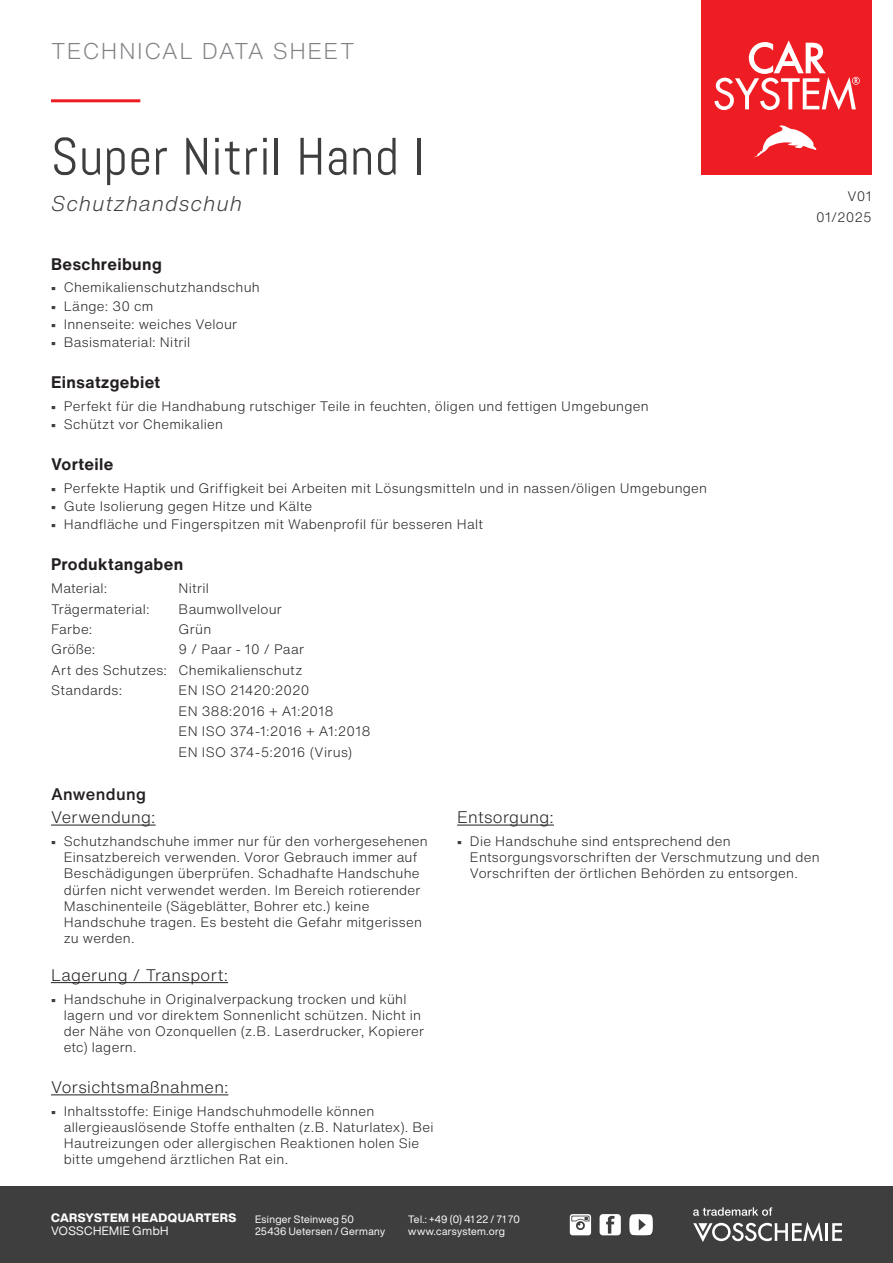
<style>
.page{position:relative;width:893px;height:1263px;background:#fff}
.page>*{position:absolute;margin:0;border:0;box-sizing:border-box;transform-origin:0 0}
.t1{font:52.5px "Abel";letter-spacing:.015em;color:#3e3e3f}
.t2{font:300 22.5px "Helvetica Now Text";letter-spacing:.065em;color:#808285}
.t3{font:italic 300 21px "Helvetica Now Text";letter-spacing:.045em;color:#3e3e3f}
.t4{font:300 16.5px "Helvetica Now Text";letter-spacing:.02em;color:#231f20}
.t5{font:700 16.5px "Helvetica Now Text";letter-spacing:.02em;color:#231f20}
.t6{font:500 16.5px "Helvetica Now Text";letter-spacing:.02em;color:#231f20}
.t7{font:300 13.5px/16.2px "Helvetica Now Text";letter-spacing:.02em;color:#231f20}
.t8{font:800 12px "Helvetica Now Display";letter-spacing:.03em;color:#fff}
.t9{font:12px "Helvetica Now Display";letter-spacing:.04em;color:#fff}
.t10{font:10.5px/12px "Helvetica Now Display";letter-spacing:.03em;color:#fff}
.s1{font-weight:700;font-size:12px;color:#3e3e3f}
</style>
<div class="page">
<div style="left:0;top:1186px;width:893px;height:77px;background:#3e3e3f"></div>
<svg style="left:629px;top:1214px;width:24px;height:21px"></svg>
<svg style="left:600px;top:1214px;width:21px;height:21px"></svg>
<svg style="left:570px;top:1214px;width:21px;height:21px"></svg>
<hr style="left:51px;top:99px;width:89px;height:3px;background:#ee1d23">
<div style="left:702px;top:0;width:170px;height:174px;background:#ee1d23"></div>
<svg style="left:714px;top:40px;width:146px;height:70px"></svg>
<svg style="left:754px;top:125px;width:62px;height:32px"></svg>
<hr style="left:825px;top:1223px;width:3px;height:18px;background:#fff">
<svg style="left:832px;top:1223px;width:10px;height:18px"></svg>
<svg style="left:693px;top:1222px;width:130px;height:20px"></svg>
<svg style="left:693px;top:1207px;width:79px;height:9px"></svg>
<hr style="left:51px;top:825px;width:105px;height:1px;background:#231f20">
<hr style="left:51px;top:982px;width:177px;height:1px;background:#231f20">
<hr style="left:51px;top:1094px;width:177px;height:1px;background:#231f20">
<hr style="left:457px;top:825px;width:97px;height:1px;background:#231f20">
<h2 class="t2" style="left:51px;top:34px;width:305px">TECHNICAL DATA SHEET</h2>
<h1 class="t1" style="left:51px;top:123px;width:375px">Super Nitril Hand I</h1>
<h3 class="t3" style="left:51px;top:188px;width:193px">Schutzhandschuh</h3>
<p class="t7" style="left:816px;top:186px;width:57px;line-height:20.4px;text-align:right">V01<br>01/2025</p>
<p class="t5" style="left:51px;top:251px;width:112px">Beschreibung</p>
<p class="t7" style="left:51px;top:278px;width:210px;line-height:18.3px"><span class="s1">∙</span> Chemikalienschutzhandschuh <span class="s1">∙</span> Länge: 30 cm<br><span class="s1">∙</span> Innenseite: weiches Velour<br><span class="s1">∙</span> Basismaterial: Nitril</p>
<p class="t5" style="left:51px;top:370px;width:111px">Einsatzgebiet</p>
<p class="t7" style="left:51px;top:396px;width:599px;line-height:18.3px"><span class="s1">∙</span> Perfekt für die Handhabung rutschiger Teile in feuchten, öligen und fettigen Umgebungen <span class="s1">∙</span> Schützt vor Chemikalien</p>
<p class="t5" style="left:51px;top:452px;width:64px">Vorteile</p>
<p class="t7" style="left:51px;top:478px;width:658px;line-height:18.3px"><span class="s1">∙</span> Perfekte Haptik und Griffigkeit bei Arbeiten mit Lösungsmitteln und in nassen/öligen Umgebungen <span class="s1">∙</span> Gute Isolierung gegen Hitze und Kälte<br><span class="s1">∙</span> Handfläche und Fingerspitzen mit Wabenprofil für besseren Halt</p>
<p class="t5" style="left:51px;top:552px;width:134px">Produktangaben</p>
<p class="t7" style="left:51px;top:580px;width:58px">Material:</p>
<p class="t7" style="left:179px;top:580px;width:32px">Nitril</p>
<p class="t7" style="left:51px;top:600px;width:100px">Trägermaterial:</p>
<p class="t7" style="left:179px;top:600px;width:105px">Baumwollvelour</p>
<p class="t7" style="left:51px;top:621px;width:43px">Farbe:</p>
<p class="t7" style="left:179px;top:621px;width:34px">Grün</p>
<p class="t7" style="left:51px;top:641px;width:46px">Größe:</p>
<p class="t7" style="left:51px;top:639px;width:255px;line-height:20.4px;text-indent:128px">9 / Paar - 10 / Paar<br>Art des Schutzes: Chemikalienschutz<br>Standards:</p>
<p class="t7" style="left:179px;top:680px;width:193px;line-height:20.4px">EN ISO 21420:2020<br>EN 388:2016 + A1:2018<br>EN ISO 374-1:2016 + A1:2018<br>EN ISO 374-5:2016 (Virus)</p>
<p class="t6" style="left:51px;top:782px;width:97px">Anwendung</p>
<p class="t4" style="left:51px;top:805px;width:106px">Verwendung:</p>
<p class="t7" style="left:64px;top:833px;width:366px;text-indent:-13px"><span class="s1">∙</span> Schutzhandschuhe immer nur für den vorhergesehenen Einsatzbereich verwenden. Voror Gebrauch immer auf Beschädigungen überprüfen. Schadhafte Handschuhe dürfen nicht verwendet werden. Im Bereich rotierender Maschinenteile (Sägeblätter, Bohrer etc.) keine Handschuhe tragen. Es besteht die Gefahr mitgerissen zu werden.</p>
<p class="t4" style="left:51px;top:963px;width:179px">Lagerung / Transport:</p>
<p class="t7" style="left:64px;top:990px;width:362px;text-indent:-13px"><span class="s1">∙</span> Handschuhe in Originalverpackung trocken und kühl lagern und vor direktem Sonnenlicht schützen. Nicht in der Nähe von Ozonquellen (z.B. Laserdrucker, Kopierer etc) lagern.</p>
<p class="t4" style="left:51px;top:1075px;width:179px">Vorsichtsmaßnahmen:</p>
<p class="t7" style="left:64px;top:1102px;width:371px;text-indent:-13px"><span class="s1">∙</span> Inhaltsstoffe: Einige Handschuhmodelle können allergieauslösende Stoffe enthalten (z.B. Naturlatex). Bei Hautreizungen oder allergischen Reaktionen holen Sie bitte umgehend ärztlichen Rat ein.</p>
<p class="t4" style="left:457px;top:805px;width:98px">Entsorgung:</p>
<p class="t7" style="left:470px;top:833px;width:351px;text-indent:-13px"><span class="s1">∙</span> Die Handschuhe sind entsprechend den<br>Entsorgungsvorschriften der Verschmutzung und den<br>Vorschriften der örtlichen Behörden zu entsorgen.</p>
<p class="t8" style="left:51px;top:1209px;width:187px">CARSYSTEM HEADQUARTERS</p>
<p class="t9" style="left:51px;top:1223px;width:119px">VOSSCHEMIE GmbH</p>
<p class="t10" style="left:255px;top:1213px;width:131px">Esinger Steinweg 50<br>25436 Uetersen / Germany</p>
<p class="t10" style="left:408px;top:1213px;width:113px">Tel.: +49 (0) 41 22 / 71 70 www.carsystem.org</p>
</div>
